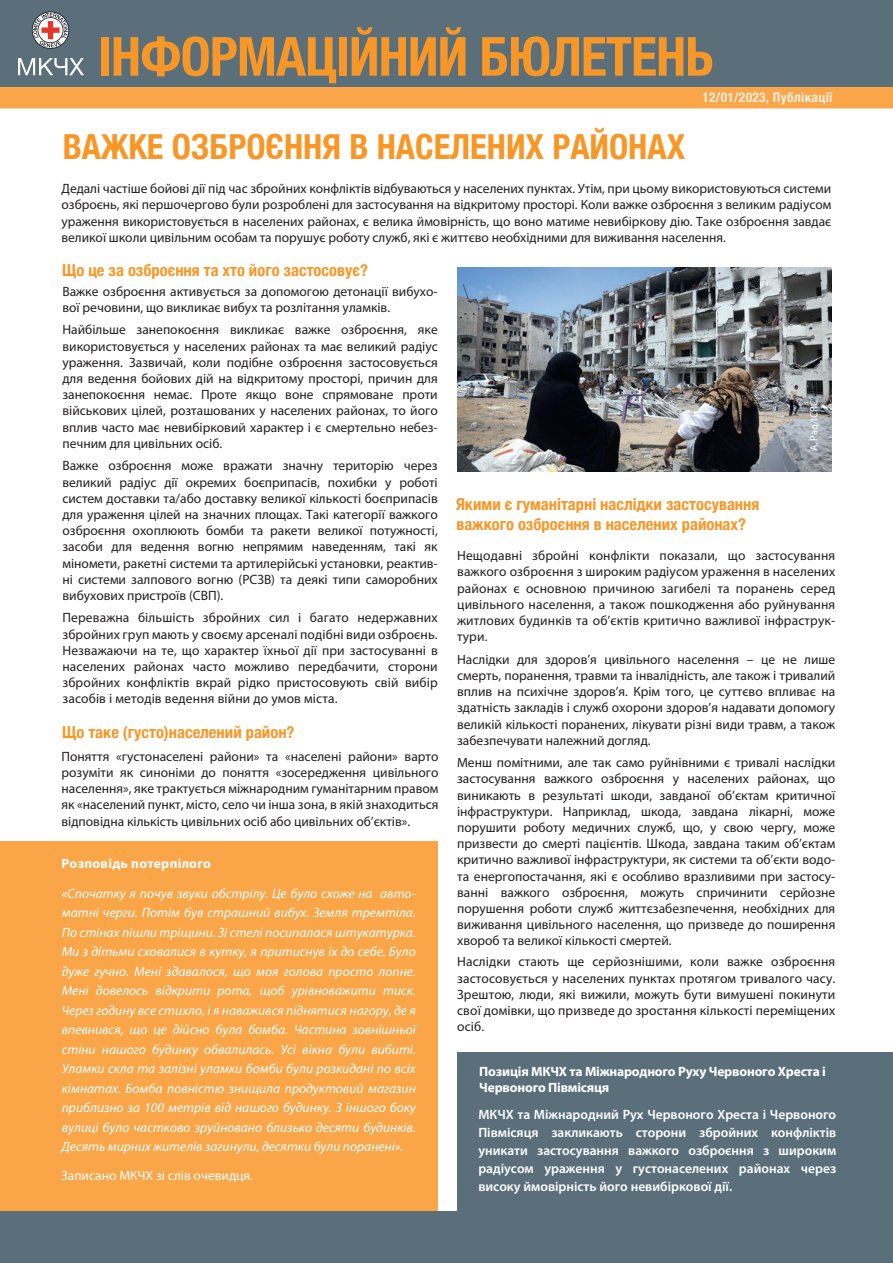
<style>
.page{position:relative;width:893px;height:1263px;background:#fff}
.page>*{position:absolute;margin:0;border:0;box-sizing:border-box;transform-origin:0 0}
.t1{font:700 condensed 54px "Helvetica Neue";letter-spacing:-.015em;color:#f79727}
.t2{font:700 condensed 34.5px "Helvetica Neue";color:#f79727}
.t3{font:700 condensed 16.5px/19.5px "Helvetica Neue";color:#f79727}
.t4{font:13.5px/16.2px "Myriad Pro";color:#231f20;text-align:justify}
.t5{font:italic 13.5px/19.5px "Myriad Pro";color:#fff;text-align:justify}
.t6{font:600 13.5px/18px "Myriad Pro";color:#fff;text-align:justify}
.t7{font:700 13.5px/16.2px "Myriad Pro";letter-spacing:-.015em;color:#fff}
.t8{font:13.5px "Myriad Pro";color:#fff}
.t9{font:700 condensed 13.5px "Helvetica Neue";letter-spacing:.02em;color:#feefde}
.t10{font:700 13.5px "Myriad Pro";letter-spacing:.02em;color:#fff}
.t11{font:10.5px "Myriad Pro";color:#fff}
</style>
<div class="page">
<div style="left:0;top:86px;width:893px;height:22px;background:#f9a548"></div>
<div style="left:0;top:0;width:893px;height:86px;background:#5b6f7b"></div>
<img style="left:457px;top:267px;width:374px;height:204px">
<div style="left:0;top:842px;width:438px;height:421px;background:#f9a548"></div>
<div style="left:0;top:1212px;width:893px;height:51px;background:#5b6f7b"></div>
<div style="left:457px;top:1053px;width:436px;height:210px;background:#5b6f7b"></div>
<div style="left:703px;top:92px;width:130px;height:12px;background:#f9a548"></div>
<svg style="left:32px;top:11px;width:37px;height:38px"></svg>
<svg style="left:18px;top:58px;width:66px;height:17px"></svg>
<h1 class="t1" style="left:98px;top:24px;width:617px">ІНФОРМАЦІЙНИЙ БЮЛЕТЕНЬ</h1>
<p class="t9" style="left:702px;top:89px;width:132px">12/01/2023, Публікації</p>
<h2 class="t2" style="left:63px;top:126px;width:624px">ВАЖКЕ ОЗБРОЄННЯ В НАСЕЛЕНИХ РАЙОНАХ</h2>
<p class="t4" style="left:62px;top:180px;width:771px">Дедалі частіше бойові дії під час збройних конфліктів відбуваються у населених пунктах. Утім, при цьому використовуються системи озброєнь, які першочергово були розроблені для застосування на відкритому просторі. Коли важке озброєння з великим радіусом ураження використовується в населених районах, є велика ймовірність, що воно матиме невибіркову дію. Таке озброєння завдає великої школи цивільним особам та порушує роботу служб, які є життєво необхідними для виживання населення.</p>
<p class="t3" style="left:62px;top:260px;width:307px">Що це за озброєння та хто його застосовує?</p>
<p class="t4" style="left:62px;top:283px;width:377px">Важке озброєння активується за допомогою детонації вибухо&shy;вої речовини, що викликає вибух та розлітання уламків.</p>
<p class="t4" style="left:62px;top:322px;width:377px">Найбільше занепокоєння викликає важке озброєння, яке використовується у населених районах та має великий радіус ураження. Зазвичай, коли подібне озброєння застосовується для ведення бойових дій на відкритому просторі, причин для занепокоєння немає. Проте якщо воне спрямоване проти військових цілей, розташованих у населених районах, то його вплив часто має невибірковий характер і є смертельно небез&shy;печним для цивільних осіб.</p>
<p class="t4" style="left:62px;top:457px;width:377px">Важке озброєння може вражати значну територію через великий радіус дії окремих боєприпасів, похибки у роботі систем доставки та/або доставку великої кількості боєприпасів для ураження цілей на значних площах. Такі категорії важкого озброєння охоплюють бомби та ракети великої потужності, засоби для ведення вогню непрямим наведенням, такі як міномети, ракетні системи та артилерійські установки, реактив&shy;ні системи залпового вогню (РСЗВ) та деякі типи саморобних вибухових пристроїв (СВП).</p>
<p class="t4" style="left:62px;top:610px;width:377px">Переважна більшість збройних сил і багато недержавних збройних груп мають у своєму арсеналі подібні види озброєнь.<br>Незважаючи на те, що характер їхньої дії при застосуванні в населених районах часто можливо передбачити, сторони збройних конфліктів вкрай рідко пристосовують свій вибір засобів і методів ведення війни до умов міста.</p>
<p class="t3" style="left:62px;top:722px;width:234px">Що таке (густо)населений район?</p>
<p class="t4" style="left:62px;top:748px;width:379px">Поняття «густонаселені райони» та «населені райони» варто розуміти як синоніми до поняття «зосередження цивільного населення», яке трактується міжнародним гуманітарним правом як «населений пункт, місто, село чи інша зона, в якій знаходиться відповідна кількість цивільних осіб або цивільних об’єктів».</p>
<p class="t11" style="left:808px;top:451px;width:53px;rotate:-90deg">A. Paq/ICRC</p>
<p class="t3" style="left:456px;top:494px;width:305px">Якими є гуманітарні наслідки застосування важкого озброєння в населених районах?</p>
<p class="t4" style="left:457px;top:547px;width:380px">Нещодавні збройні конфлікти показали, що застосування важкого озброєння з широким радіусом ураження в населених районах є основною причиною загибелі та поранень серед цивільного населення, а також пошкодження або руйнування житлових будинків та об’єктів критично важливої інфраструк&shy;тури.</p>
<p class="t4" style="left:457px;top:651px;width:380px">Наслідки для здоров’я цивільного населення – це не лише смерть, поранення, травми та інвалідність, але також і тривалий вплив на психічне здоров’я. Крім того, це суттєво впливає на здатність закладів і служб охорони здоров’я надавати допомогу великій кількості поранених, лікувати різні види травм, а також забезпечувати належний догляд.</p>
<p class="t4" style="left:457px;top:754px;width:380px">Менш помітними, але так само руйнівними є тривалі наслідки застосування важкого озброєння у населених районах, що виникають в результаті шкоди, завданої об’єктам критичної інфраструктури. Наприклад, шкода, завдана лікарні, може порушити роботу медичних служб, що, у свою чергу, може призвести до смерті пацієнтів. Шкода, завдана таким об’єктам критично важливої інфраструктури, як системи та об’єкти водо&shy;та енергопостачання, які є особливо вразливими при застосу&shy;ванні важкого озброєння, можуть спричинити серйозне порушення роботи служб життєзабезпечення, необхідних для виживання цивільного населення, що призведе до поширення хвороб та великої кількості смертей.</p>
<p class="t4" style="left:457px;top:953px;width:380px">Наслідки стають ще серйознішими, коли важке озброєння застосовується у населених пунктах протягом тривалого часу.<br>Зрештою, люди, які вижили, можуть бути вимушені покинути свої домівки, що призведе до зростання кількості переміщених осіб.</p>
<p class="t10" style="left:62px;top:854px;width:151px">Розповідь потерпілого</p>
<p class="t5" style="left:62px;top:884px;width:356px">«Спочатку я почув звуки обстрілу. Це було схоже на авто&shy;матні черги. Потім був страшний вибух. Земля тремтіла.<br>По стінах пішли тріщини. Зі стелі посипалася штукатурка.<br>Ми з дітьми сховалися в кутку, я притиснув їх до себе. Було дуже гучно. Мені здавалося, що моя голова просто лопне.<br>Мені довелось відкрити рота, щоб урівноважити тиск.<br>Через годину все стихло, і я наважився піднятися нагору, де я впевнився, що це дійсно була бомба. Частина зовнішньої стіни нашого будинку обвалилась. Усі вікна були вибиті.<br>Уламки скла та залізні уламки бомби були розкидані по всіх кімнатах. Бомба повністю знищила продуктовий магазин приблизно за 100 метрів від нашого будинку. З іншого боку вулиці було частково зруйновано близько десяти будинків.<br>Десять мирних жителів загинули, десятки були поранені».</p>
<p class="t8" style="left:61px;top:1167px;width:193px">Записано МКЧХ зі слів очевидця.</p>
<p class="t7" style="left:479px;top:1063px;width:348px">Позиція МКЧХ та Міжнародного Руху Червоного Хреста і<br>Червоного Півмісяця</p>
<p class="t6" style="left:478px;top:1105px;width:359px">МКЧХ та Міжнародний Рух Червоного Хреста і Червоного Півмісяця закликають сторони збройних конфліктів уникати застосування важкого озброєння з широким радіусом ураження у густонаселених районах через високу ймовірність його невибіркової дії.</p>
</div>
